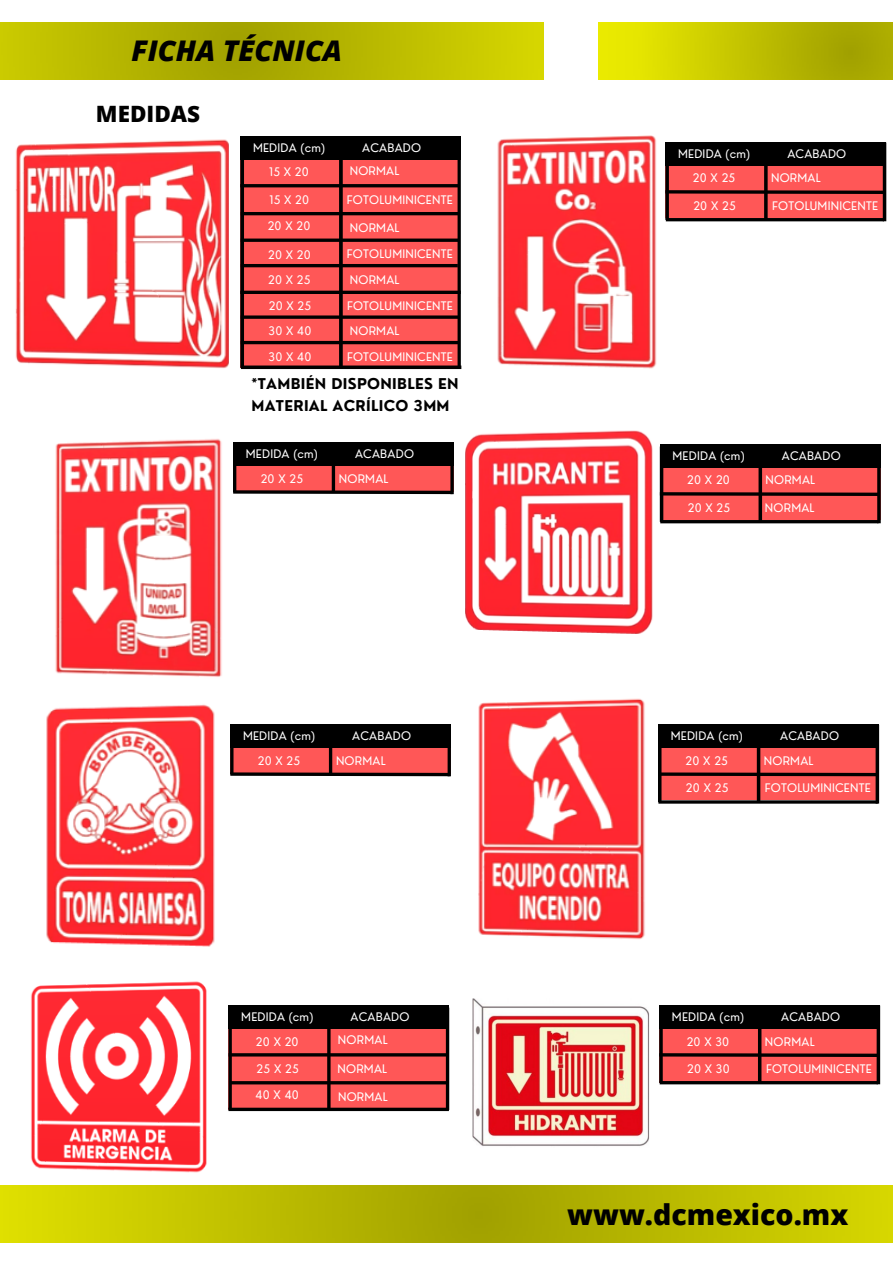
<style>
.page{position:relative;width:893px;height:1264px;background:#fff}
.page>*{position:absolute;margin:0;border:0;box-sizing:border-box;transform-origin:0 0}
.t1{font:800 28.5px "Open Sans";color:#000}
.t2{font:italic 800 28.5px "Open Sans";color:#000}
.t3{font:800 22.5px "Open Sans";color:#000}
.t4{font:700 14.55px/22.5px "Nourd";letter-spacing:.02em;color:#000}
.t5{font:11.55px/24.8px "Nourd";letter-spacing:.02em;color:#fff}
</style>
<div class="page">
<img style="left:0;top:1185px;width:892px;height:57px">
<img style="left:0;top:22px;width:543px;height:57px">
<img style="left:598px;top:22px;width:294px;height:58px">
<img style="left:55px;top:438px;width:167px;height:239px">
<div style="left:233px;top:465px;width:220px;height:27px;background:#ff5757"></div>
<div style="left:233px;top:442px;width:220px;height:24px;background:#000"></div>
<svg style="left:233px;top:488px;width:221px;height:7px"></svg>
<hr style="left:332px;top:444px;width:3px;height:48px;background:#000">
<svg style="left:450px;top:442px;width:4px;height:52px"></svg>
<hr style="left:233px;top:444px;width:3px;height:48px;background:#000">
<img style="left:465px;top:431px;width:188px;height:203px">
<div style="left:659px;top:467px;width:221px;height:53px;background:#ff5757"></div>
<div style="left:660px;top:444px;width:220px;height:24px;background:#000"></div>
<svg style="left:663px;top:490px;width:218px;height:7px"></svg>
<svg style="left:758px;top:468px;width:4px;height:52px"></svg>
<hr style="left:660px;top:520px;width:218px;height:3px;background:#000">
<hr style="left:877px;top:444px;width:3px;height:79px;background:#000">
<svg style="left:659px;top:446px;width:4px;height:76px"></svg>
<img style="left:46px;top:704px;width:169px;height:243px">
<div style="left:230px;top:747px;width:220px;height:27px;background:#ff5757"></div>
<div style="left:230px;top:724px;width:220px;height:24px;background:#000"></div>
<svg style="left:230px;top:770px;width:221px;height:7px"></svg>
<hr style="left:329px;top:726px;width:3px;height:48px;background:#000">
<svg style="left:447px;top:724px;width:4px;height:52px"></svg>
<hr style="left:230px;top:726px;width:3px;height:48px;background:#000">
<img style="left:478px;top:698px;width:167px;height:242px">
<div style="left:658px;top:747px;width:220px;height:53px;background:#ff5757"></div>
<div style="left:658px;top:724px;width:220px;height:24px;background:#000"></div>
<svg style="left:661px;top:770px;width:219px;height:8px"></svg>
<svg style="left:756px;top:748px;width:4px;height:52px"></svg>
<hr style="left:658px;top:800px;width:219px;height:3px;background:#000">
<svg style="left:875px;top:725px;width:4px;height:78px"></svg>
<hr style="left:658px;top:726px;width:3px;height:76px;background:#000">
<img style="left:31px;top:981px;width:176px;height:192px">
<div style="left:228px;top:1027px;width:220px;height:82px;background:#ff5757"></div>
<div style="left:229px;top:1005px;width:220px;height:23px;background:#000"></div>
<hr style="left:228px;top:1053px;width:220px;height:3px;background:#000">
<svg style="left:228px;top:1107px;width:221px;height:4px"></svg>
<hr style="left:327px;top:1007px;width:3px;height:102px;background:#000">
<hr style="left:229px;top:1081px;width:218px;height:3px;background:#000">
<hr style="left:446px;top:1007px;width:3px;height:102px;background:#000">
<svg style="left:228px;top:1007px;width:4px;height:102px"></svg>
<img style="left:472px;top:998px;width:178px;height:148px">
<div style="left:240px;top:159px;width:219px;height:209px;background:#ff5757"></div>
<div style="left:240px;top:136px;width:220px;height:24px;background:#000"></div>
<hr style="left:240px;top:184px;width:219px;height:3px;background:#000">
<svg style="left:244px;top:238px;width:213px;height:4px"></svg>
<hr style="left:339px;top:138px;width:3px;height:230px;background:#000">
<hr style="left:241px;top:341px;width:218px;height:3px;background:#000">
<svg style="left:244px;top:315px;width:213px;height:4px"></svg>
<hr style="left:240px;top:291px;width:221px;height:3px;background:#000">
<hr style="left:241px;top:264px;width:217px;height:3px;background:#000">
<hr style="left:241px;top:212px;width:218px;height:3px;background:#000">
<svg style="left:457px;top:138px;width:4px;height:227px"></svg>
<svg style="left:240px;top:160px;width:4px;height:208px"></svg>
<img style="left:15px;top:139px;width:213px;height:230px">
<div style="left:665px;top:165px;width:220px;height:53px;background:#ff5757"></div>
<div style="left:665px;top:142px;width:220px;height:24px;background:#000"></div>
<svg style="left:668px;top:188px;width:219px;height:8px"></svg>
<hr style="left:764px;top:144px;width:3px;height:76px;background:#000">
<hr style="left:665px;top:218px;width:218px;height:3px;background:#000">
<svg style="left:882px;top:142px;width:4px;height:79px"></svg>
<hr style="left:665px;top:144px;width:3px;height:76px;background:#000">
<img style="left:497px;top:135px;width:160px;height:234px">
<svg style="left:241px;top:365px;width:220px;height:4px"></svg>
<div style="left:659px;top:1027px;width:220px;height:55px;background:#ff5757"></div>
<div style="left:659px;top:1005px;width:220px;height:23px;background:#000"></div>
<svg style="left:662px;top:1051px;width:219px;height:7px"></svg>
<hr style="left:758px;top:1007px;width:3px;height:75px;background:#000">
<hr style="left:659px;top:1081px;width:218px;height:3px;background:#000">
<svg style="left:876px;top:1005px;width:4px;height:79px"></svg>
<hr style="left:659px;top:1007px;width:3px;height:75px;background:#000">
<h1 class="t2" style="left:131px;top:31px;width:212px">FICHA TÉCNICA</h1>
<h2 class="t3" style="left:96px;top:98px;width:106px">MEDIDAS</h2>
<p class="t5" style="left:253px;top:135px;width:74px;text-align:center">MEDIDA (cm)<br>15 X 20</p>
<p class="t5" style="left:269px;top:187px;width:41px">15 X 20</p>
<p class="t5" style="left:268px;top:213px;width:44px">20 X 20</p>
<p class="t5" style="left:268px;top:242px;width:44px">20 X 20<br>20 X 25</p>
<p class="t5" style="left:268px;top:294px;width:44px">20 X 25<br>30 X 40</p>
<p class="t5" style="left:268px;top:344px;width:44px">30 X 40</p>
<p class="t5" style="left:350px;top:135px;width:73px;line-height:23.5px;text-indent:13px">ACABADO<br>NORMAL</p>
<p class="t5" style="left:347px;top:187px;width:107px">FOTOLUMINICENTE</p>
<p class="t5" style="left:350px;top:215px;width:51px">NORMAL</p>
<p class="t5" style="left:347px;top:242px;width:107px">FOTOLUMINICENTE</p>
<p class="t5" style="left:350px;top:267px;width:51px">NORMAL</p>
<p class="t5" style="left:347px;top:294px;width:107px">FOTOLUMINICENTE</p>
<p class="t5" style="left:350px;top:318px;width:51px">NORMAL</p>
<p class="t5" style="left:347px;top:344px;width:107px">FOTOLUMINICENTE</p>
<p class="t4" style="left:251px;top:372px;width:209px">*TAMBIÉN DISPONIBLES EN<br>MATERIAL ACRÍLICO 3MM</p>
<p class="t5" style="left:678px;top:141px;width:74px;text-align:center">MEDIDA (cm)<br>20 X 25</p>
<p class="t5" style="left:693px;top:193px;width:44px">20 X 25</p>
<p class="t5" style="left:246px;top:441px;width:74px;text-align:center">MEDIDA (cm)<br>20 X 25</p>
<p class="t5" style="left:339px;top:441px;width:77px;text-indent:16px">ACABADO<br>NORMAL</p>
<p class="t5" style="left:672px;top:443px;width:74px;text-align:center">MEDIDA (cm)<br>20 X 20</p>
<p class="t5" style="left:687px;top:495px;width:44px">20 X 25</p>
<p class="t5" style="left:771px;top:141px;width:77px;text-indent:16px">ACABADO<br>NORMAL</p>
<p class="t5" style="left:772px;top:193px;width:107px">FOTOLUMINICENTE</p>
<p class="t5" style="left:765px;top:443px;width:77px;text-indent:16px">ACABADO<br>NORMAL</p>
<p class="t5" style="left:764px;top:495px;width:51px">NORMAL</p>
<p class="t5" style="left:243px;top:723px;width:74px;text-align:center">MEDIDA (cm)<br>20 X 25</p>
<p class="t5" style="left:336px;top:723px;width:77px;text-indent:16px">ACABADO<br>NORMAL</p>
<p class="t5" style="left:670px;top:723px;width:74px;text-align:center">MEDIDA (cm)<br>20 X 25</p>
<p class="t5" style="left:686px;top:775px;width:44px">20 X 25</p>
<p class="t5" style="left:763px;top:723px;width:77px;text-indent:16px">ACABADO<br>NORMAL</p>
<p class="t5" style="left:764px;top:775px;width:107px">FOTOLUMINICENTE</p>
<p class="t5" style="left:241px;top:1004px;width:74px;text-align:center">MEDIDA (cm)<br>20 X 20</p>
<p class="t5" style="left:256px;top:1056px;width:44px">25 X 25</p>
<p class="t5" style="left:255px;top:1082px;width:45px">40 X 40</p>
<p class="t5" style="left:338px;top:1004px;width:73px;line-height:23.5px;text-indent:13px">ACABADO<br>NORMAL</p>
<p class="t5" style="left:337px;top:1056px;width:51px">NORMAL</p>
<p class="t5" style="left:338px;top:1084px;width:51px">NORMAL</p>
<p class="t5" style="left:672px;top:1004px;width:74px;text-align:center">MEDIDA (cm)<br>20 X 30</p>
<p class="t5" style="left:687px;top:1056px;width:44px">20 X 30</p>
<p class="t5" style="left:764px;top:1004px;width:77px;text-indent:16px">ACABADO<br>NORMAL</p>
<p class="t5" style="left:766px;top:1056px;width:107px">FOTOLUMINICENTE</p>
<h1 class="t1" style="left:567px;top:1194px;width:282px">www.dcmexico.mx</h1>
</div>
